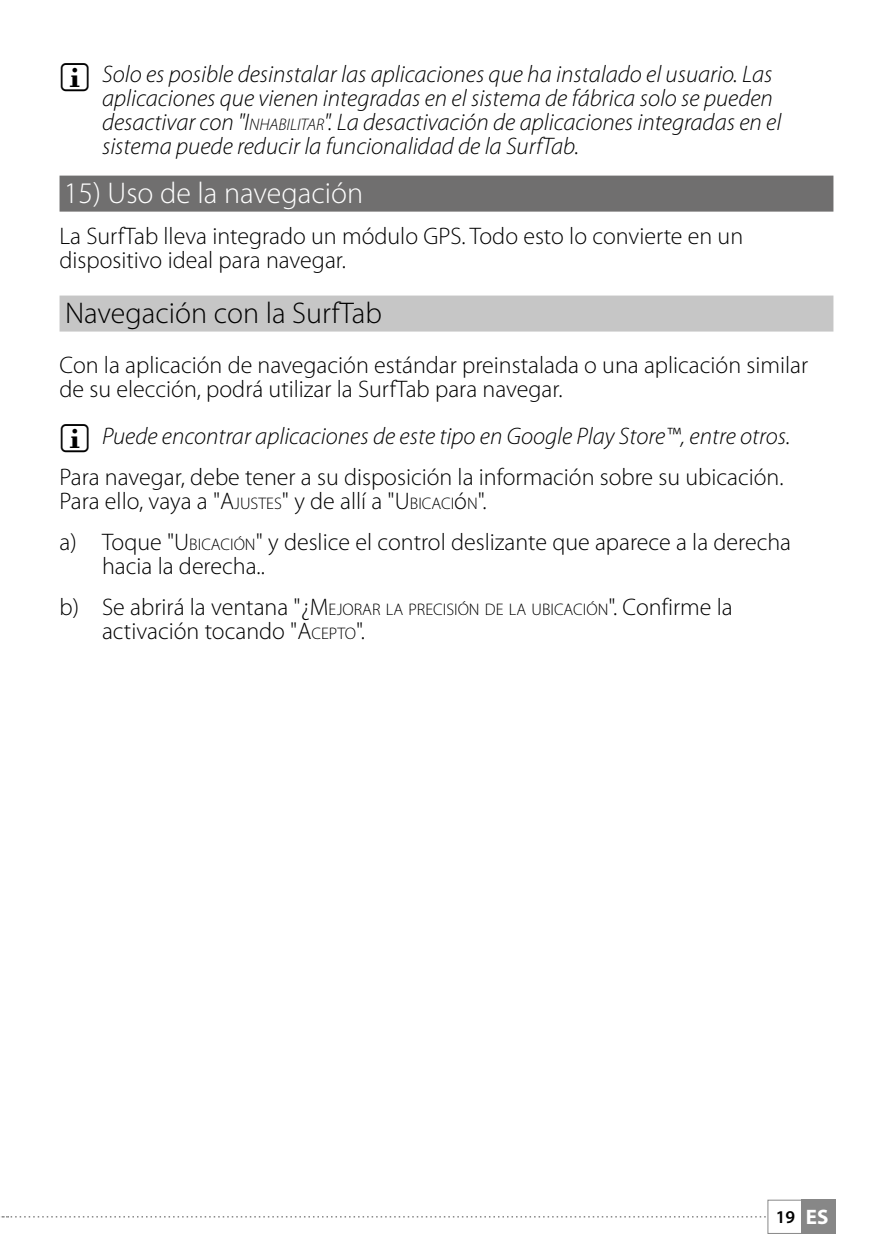
<style>
.page{position:relative;width:893px;height:1259px;background:#fff}
.page>*{position:absolute;margin:0;border:0;box-sizing:border-box;transform-origin:0 0}
.t1{font:300 30px "Myriad Pro";color:#000}
.t2{font:300 30px "Myriad Pro";color:#fff}
.t3{font:300 24px/24px "Myriad Pro";color:#000}
.t4{font:italic 300 24px/24px "Myriad Pro";color:#000}
.t5{font:600 18px "Myriad Pro";color:#000}
.s1{font-style:inherit}
.s2{font-size:16.8px}
.s3{font-weight:700;font-size:21px;color:#fff}
</style>
<div class="page">
<div style="left:801px;top:1200px;width:35px;height:34px;background:#878787"></div>
<div style="left:767px;top:1199px;width:69px;height:34px;border:1px solid #878787"></div>
<svg style="left:1px;top:1216px;width:765px;height:1px"></svg>
<div style="left:60px;top:176px;width:773px;height:36px;background:#706f6f"></div>
<div style="left:60px;top:295px;width:773px;height:36px;background:#c6c6c6"></div>
<p class="t4" style="left:102px;top:63px;width:681px">Solo es posible desinstalar las aplicaciones que ha instalado el usuario. Las aplicaciones que vienen integradas en el sistema de fábrica solo se pueden desactivar con "<span class="s1">I</span><span class="s2">NHABILITAR</span>". La desactivación de aplicaciones integradas en el sistema puede reducir la funcionalidad de la SurfTab.</p>
<p class="t2" style="left:64px;top:177px;width:301px">15) Uso de la navegación</p>
<p class="t3" style="left:60px;top:224px;width:685px">La SurfTab lleva integrado un módulo GPS. Todo esto lo convierte en un dispositivo ideal para navegar.</p>
<p class="t1" style="left:65px;top:296px;width:319px">Navegación con la SurfTab</p>
<p class="t3" style="left:60px;top:353px;width:750px">Con la aplicación de navegación estándar preinstalada o una aplicación similar de su elección, podrá utilizar la SurfTab para navegar.</p>
<p class="t4" style="left:102px;top:424px;width:690px">Puede encontrar aplicaciones de este tipo en Google Play Store™, entre otros.</p>
<p class="t3" style="left:60px;top:465px;width:726px">Para navegar, debe tener a su disposición la información sobre su ubicación.<br>Para ello, vaya a "<span class="s1">A</span><span class="s2">JUSTES</span>" y de allí a "<span class="s1">U</span> <span class="s2">BICACI</span>ó<span class="s2">N</span>".</p>
<p class="t3" style="left:102px;top:530px;width:691px;text-indent:-43px">a) Toque "<span class="s1">U</span> <span class="s2">BICACIÓN</span>" y deslice el control deslizante que aparece a la derecha hacia la derecha..</p>
<p class="t3" style="left:102px;top:595px;width:632px;text-indent:-43px">b) Se abrirá la ventana "<span class="s1">¿M</span> <span class="s2">EJORAR LA PRECISIÓN DE LA UBICACIÓN</span>". Confirme la activación tocando "<span class="s1">A</span><span class="s2">CEPTO</span>".</p>
<p class="t5" style="left:776px;top:1205px;width:54px">19 <span class="s3">ES</span></p>
</div>
